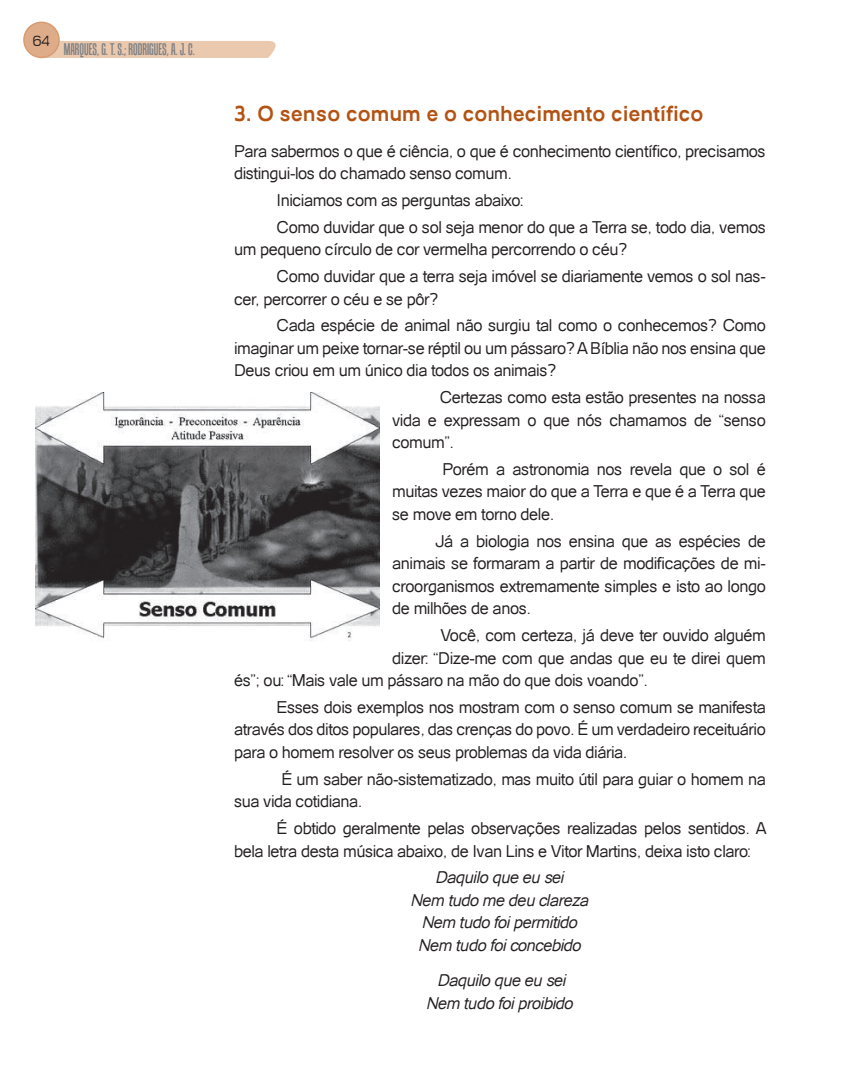
<style>
.page{position:relative;width:851px;height:1085px;background:#fff}
.page>*{position:absolute;margin:0;border:0;box-sizing:border-box;transform-origin:0 0}
.t1{font:700 21px "Catriel";color:#b45212}
.t2{font:16.5px/22.5px "Catriel";letter-spacing:-.03em;color:#231f20}
.t3{font:italic 16.5px/22.5px "Catriel";letter-spacing:-.03em;color:#231f20;text-align:center}
.t4{font:16.5px "Tandelle";color:#808285}
.t5{font:300 16.5px "Teen";color:#231f20}
</style>
<div class="page">
<div style="left:46px;top:41px;width:230px;height:17px;background:#ebc9af"></div>
<div style="left:24px;top:22px;width:35px;height:35px;background:#deac89;border-radius:50%"></div>
<div style="left:23px;top:22px;width:37px;height:36px;border:2px solid #d99b72;border-radius:50%"></div>
<img style="left:35px;top:392px;width:344px;height:249px">
<p class="t5" style="left:33px;top:32px;width:19px">64</p>
<p class="t4" style="left:64px;top:39px;width:132px">MARQUES, G. T. S.; RODRIGUES, A. J. C.</p>
<p class="t1" style="left:234px;top:102px;width:471px">3. O senso comum e o conhecimento científico</p>
<p class="t2" style="left:234px;top:140px;width:533px">Para sabermos o que é ciência, o que é conhecimento científico, precisamos distingui-los do chamado senso comum.</p>
<p class="t2" style="left:276px;top:187px;width:491px;line-height:26.7px">Iniciamos com as perguntas abaixo:<br>Como duvidar que o sol seja menor do que a Terra se, todo dia, vemos</p>
<p class="t2" style="left:276px;top:236px;width:490px;line-height:26.7px;text-indent:-43px">um pequeno círculo de cor vermelha percorrendo o céu?<br>Como duvidar que a terra seja imóvel se diariamente vemos o sol nas-</p>
<p class="t2" style="left:276px;top:285px;width:491px;line-height:26.7px;text-indent:-43px">cer, percorrer o céu e se pôr?<br>Cada espécie de animal não surgiu tal como o conhecemos? Como</p>
<p class="t2" style="left:234px;top:337px;width:533px">imaginar um peixe tornar-se réptil ou um pássaro? A Bíblia não nos ensina que<br>Deus criou em um único dia todos os animais?</p>
<p class="t2" style="left:392px;top:386px;width:375px;text-align:justify;text-indent:47px">Certezas como esta estão presentes na nossa vida e expressam o que nós chamamos de “senso comum”.</p>
<p class="t2" style="left:392px;top:458px;width:375px;text-align:justify;text-indent:50px">Porém a astronomia nos revela que o sol é muitas vezes maior do que a Terra e que é a Terra que se move em torno dele.</p>
<p class="t2" style="left:392px;top:529px;width:375px;text-align:justify;text-indent:43px">Já a biologia nos ensina que as espécies de animais se formaram a partir de modificações de mi&shy;croorganismos extremamente simples e isto ao longo de milhões de anos.</p>
<p class="t2" style="left:440px;top:624px;width:327px">Você, com certeza, já deve ter ouvido alguém</p>
<p class="t2" style="left:392px;top:646px;width:375px">dizer: “Dize-me com que andas que eu te direi quem</p>
<p class="t2" style="left:234px;top:669px;width:415px">és”; ou: “Mais vale um pássaro na mão do que dois voando”.</p>
<p class="t2" style="left:234px;top:695px;width:533px;text-align:justify;text-indent:43px">Esses dois exemplos nos mostram com o senso comum se manifesta através dos ditos populares, das crenças do povo. É um verdadeiro receituário para o homem resolver os seus problemas da vida diária.</p>
<p class="t2" style="left:234px;top:767px;width:533px;text-indent:47px">É um saber não-sistematizado, mas muito útil para guiar o homem na sua vida cotidiana.</p>
<p class="t2" style="left:234px;top:816px;width:534px;text-indent:43px">É obtido geralmente pelas observações realizadas pelos sentidos. A bela letra desta música abaixo, de Ivan Lins e Vitor Martins, deixa isto claro:</p>
<p class="t3" style="left:411px;top:866px;width:180px">Daquilo que eu sei<br>Nem tudo me deu clareza<br>Nem tudo foi permitido<br>Nem tudo foi concebido</p>
<p class="t3" style="left:426px;top:968px;width:148px">Daquilo que eu sei<br>Nem tudo foi proibido</p>
</div>
